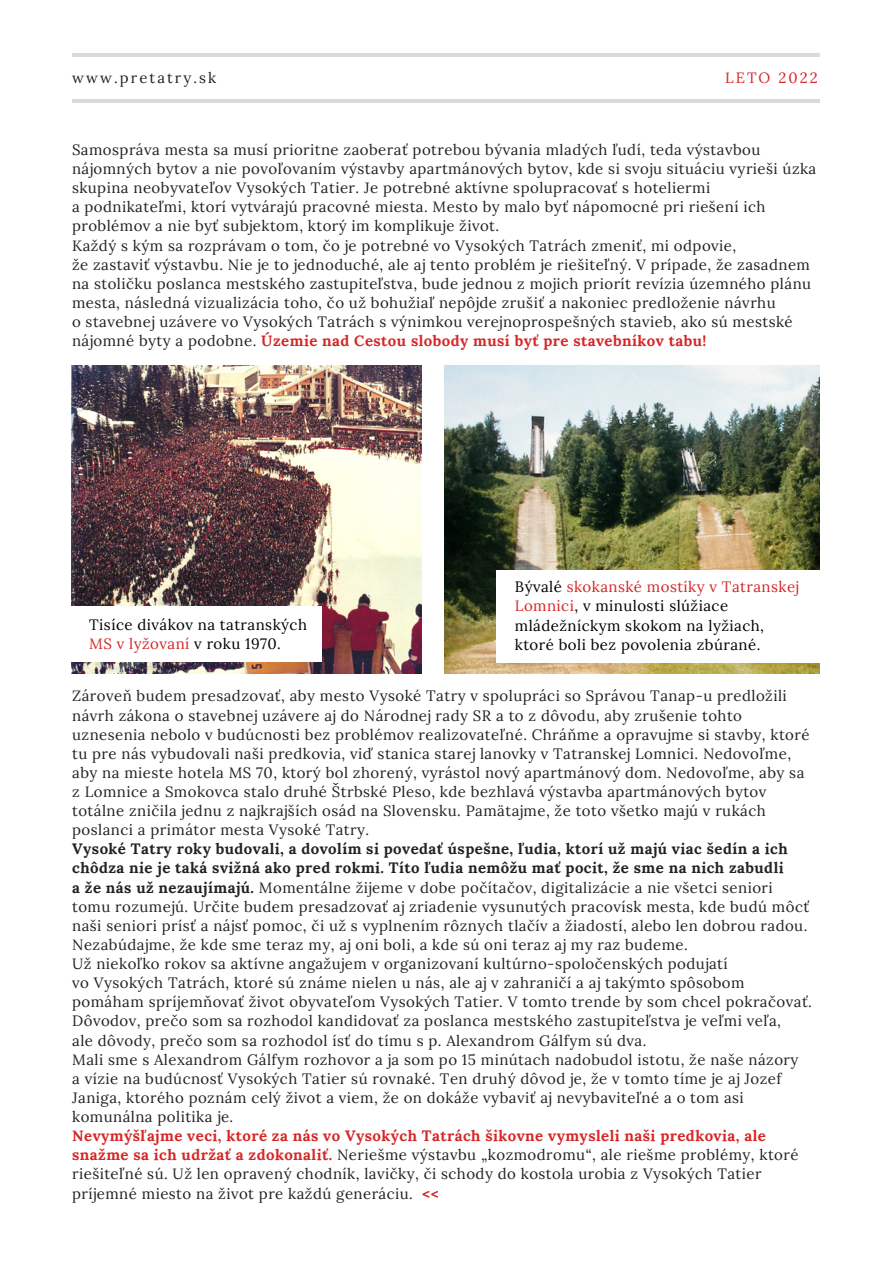
<style>
.page{position:relative;width:893px;height:1264px;background:#fff}
.page>*{position:absolute;margin:0;border:0;box-sizing:border-box;transform-origin:0 0}
.t1{font:15px/19px "Lora";letter-spacing:.03em;color:#222}
.t2{font:15px/19px "Lora";letter-spacing:.03em;color:#000}
.t3{font:14.85px "Lora";letter-spacing:.14em;color:#222}
.t4{font:14.85px "Lora";letter-spacing:.14em;color:#d62626}
.s1{font-weight:700;color:#d62626}
.s2{color:#d62626}
.s3{font-weight:700}
</style>
<div class="page">
<hr style="left:72px;top:99px;width:747px;height:3px;background:#000">
<hr style="left:72px;top:53px;width:747px;height:4px;background:#dadada">
<img style="left:71px;top:366px;width:350px;height:308px">
<img style="left:444px;top:366px;width:375px;height:308px">
<div style="left:496px;top:570px;width:377px;height:92px;background:#fff"></div>
<div style="left:5px;top:606px;width:317px;height:55px;background:#fff"></div>
<p class="t3" style="left:72px;top:68px;width:145px">www.pretatry.sk</p>
<p class="t4" style="left:725px;top:68px;width:94px">LETO 2022</p>
<p class="t1" style="left:72px;top:140px;width:745px">Samospráva mesta sa musí prioritne zaoberať potrebou bývania mladých ľudí, teda výstavbou nájomných bytov a nie povoľovaním výstavby apartmánových bytov, kde si svoju situáciu vyrieši úzka skupina neobyvateľov Vysokých Tatier. Je potrebné aktívne spolupracovať s hoteliermi<br>a podnikateľmi, ktorí vytvárajú pracovné miesta. Mesto by malo byť nápomocné pri riešení ich problémov a nie byť subjektom, ktorý im komplikuje život.<br>Každý s kým sa rozprávam o tom, čo je potrebné vo Vysokých Tatrách zmeniť, mi odpovie,<br>že zastaviť výstavbu. Nie je to jednoduché, ale aj tento problém je riešiteľný. V prípade, že zasadnem na stoličku poslanca mestského zastupiteľstva, bude jednou z mojich priorít revízia územného plánu mesta, následná vizualizácia toho, čo už bohužiaľ nepôjde zrušiť a nakoniec predloženie návrhu<br>o stavebnej uzávere vo Vysokých Tatrách s výnimkou verejnoprospešných stavieb, ako sú mestské nájomné byty a podobne. <span class="s1">Územie nad Cestou slobody musí byť pre stavebníkov tabu!</span></p>
<p class="t2" style="left:89px;top:614px;width:219px">Tisíce divákov na tatranských<br><span class="s2">MS v lyžovaní</span> v roku 1970.</p>
<p class="t2" style="left:515px;top:577px;width:285px">Bývalé <span class="s2">skokanské mostíky v Tatranskej Lomnici</span>, v minulosti slúžiace mládežníckym skokom na lyžiach, ktoré boli bez povolenia zbúrané.</p>
<p class="t1" style="left:72px;top:686px;width:738px">Zároveň budem presadzovať, aby mesto Vysoké Tatry v spolupráci so Správou Tanap-u predložili návrh zákona o stavebnej uzávere aj do Národnej rady SR a to z dôvodu, aby zrušenie tohto uznesenia nebolo v budúcnosti bez problémov realizovateľné. Chráňme a opravujme si stavby, ktoré tu pre nás vybudovali naši predkovia, viď stanica starej lanovky v Tatranskej Lomnici. Nedovoľme, aby na mieste hotela MS 70, ktorý bol zhorený, vyrástol nový apartmánový dom. Nedovoľme, aby sa z Lomnice a Smokovca stalo druhé Štrbské Pleso, kde bezhlavá výstavba apartmánových bytov totálne zničila jednu z najkrajších osád na Slovensku. Pamätajme, že toto všetko majú v rukách poslanci a primátor mesta Vysoké Tatry.</p>
<p class="t1" style="left:72px;top:839px;width:741px"><span class="s3">Vysoké Tatry roky budovali, a dovolím si povedať úspešne, ľudia, ktorí už majú viac šedín a ich chôdza nie je taká svižná ako pred rokmi. Títo ľudia nemôžu mať pocit, že sme na nich zabudli<br>a že nás už nezaujímajú.</span> Momentálne žijeme v dobe počítačov, digitalizácie a nie všetci seniori tomu rozumejú. Určite budem presadzovať aj zriadenie vysunutých pracovísk mesta, kde budú môcť naši seniori prísť a nájsť pomoc, či už s vyplnením rôznych tlačív a žiadostí, alebo len dobrou radou.<br>Nezabúdajme, že kde sme teraz my, aj oni boli, a kde sú oni teraz aj my raz budeme.<br>Už niekoľko rokov sa aktívne angažujem v organizovaní kultúrno-spoločenských podujatí<br>vo Vysokých Tatrách, ktoré sú známe nielen u nás, ale aj v zahraničí a aj takýmto spôsobom pomáham spríjemňovať život obyvateľom Vysokých Tatier. V tomto trende by som chcel pokračovať.<br>Dôvodov, prečo som sa rozhodol kandidovať za poslanca mestského zastupiteľstva je veľmi veľa,<br>ale dôvody, prečo som sa rozhodol ísť do tímu s p. Alexandrom Gálfym sú dva.<br>Mali sme s Alexandrom Gálfym rozhovor a ja som po 15 minútach nadobudol istotu, že naše názory<br>a vízie na budúcnosť Vysokých Tatier sú rovnaké. Ten druhý dôvod je, že v tomto tíme je aj Jozef Janiga, ktorého poznám celý život a viem, že on dokáže vybaviť aj nevybaviteľné a o tom asi komunálna politika je.</p>
<p class="t1" style="left:72px;top:1126px;width:727px"><span class="s1">Nevymýšľajme veci, ktoré za nás vo Vysokých Tatrách šikovne vymysleli naši predkovia, ale snažme sa ich udržať a zdokonaliť.</span> Neriešme výstavbu „kozmodromu“, ale riešme problémy, ktoré riešiteľné sú. Už len opravený chodník, lavičky, či schody do kostola urobia z Vysokých Tatier príjemné miesto na život pre každú generáciu. <span class="s1">&lt;&lt;</span></p>
</div>
